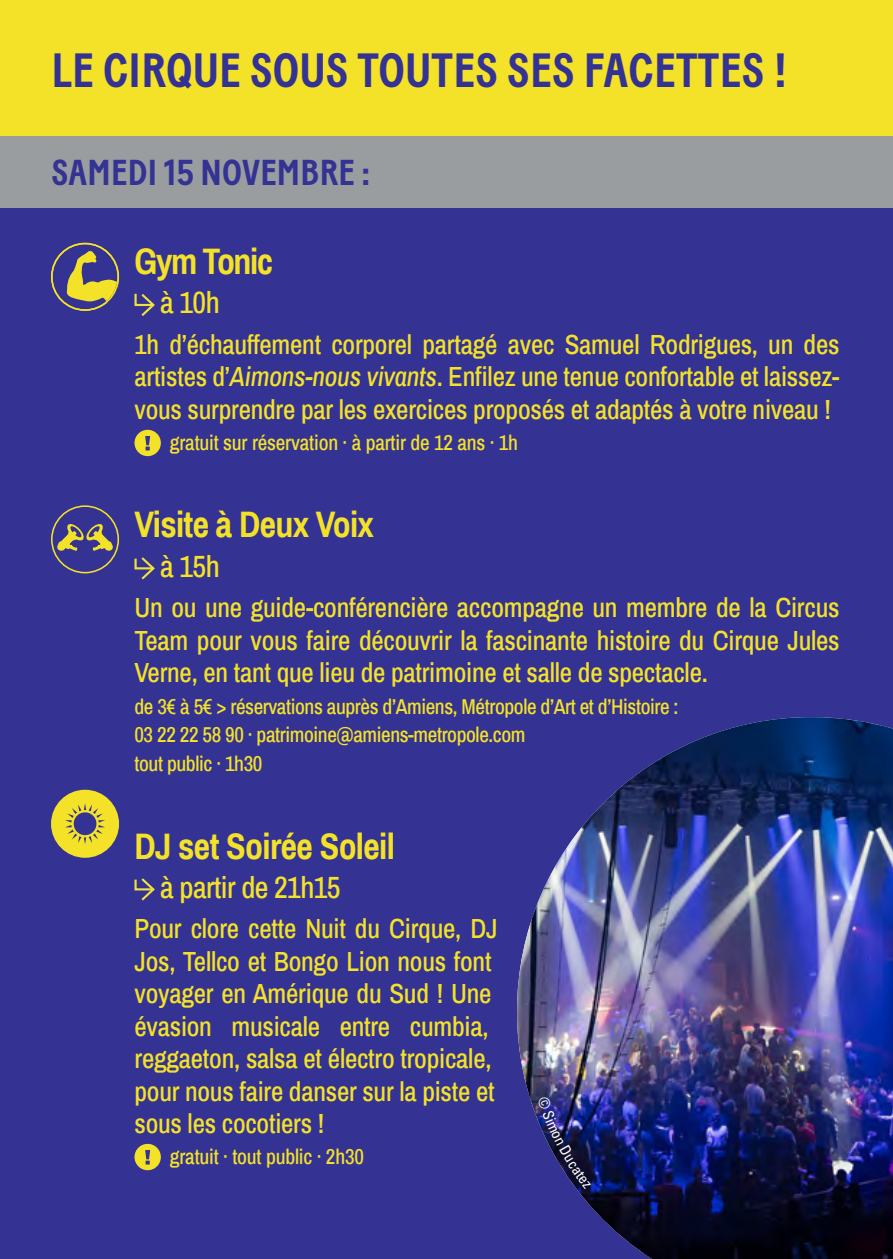
<style>
.page{position:relative;width:893px;height:1259px;background:#343293}
.page>*{position:absolute;margin:0;border:0;box-sizing:border-box;transform-origin:0 0}
.t1{font:700 48px "Baton";letter-spacing:.01em;color:#343293}
.t2{font:700 36px "Archivo Narrow";letter-spacing:-.02em;color:#f4e228}
.t3{font:700 36px "Baton";letter-spacing:.01em;color:#343293}
.t4{font:700 36px "Archivo Narrow";letter-spacing:-.04em;color:#f4e228}
.t5{font:500 30px "Archivo Narrow";letter-spacing:-.02em;color:#f4e228}
.t6{font:500 27px/32.4px "Archivo Narrow";letter-spacing:-.01em;color:#f4e228;text-align:justify}
.t7{font:500 21px/28.8px "Archivo Narrow";letter-spacing:-.02em;color:#f4e228}
.s1{font-style:italic}
</style>
<div class="page">
<svg style="left:51px;top:505px;width:68px;height:68px"></svg>
<svg style="left:134px;top:293px;width:21px;height:23px"></svg>
<div style="left:134px;top:430px;width:27px;height:26px;background:#f4e228;border-radius:50%"></div>
<svg style="left:145px;top:436px;width:5px;height:14px"></svg>
<svg style="left:134px;top:557px;width:21px;height:23px"></svg>
<svg style="left:134px;top:878px;width:21px;height:23px"></svg>
<div style="left:134px;top:1143px;width:27px;height:27px;background:#f4e228;border-radius:50%"></div>
<svg style="left:145px;top:1150px;width:5px;height:14px"></svg>
<svg style="left:51px;top:243px;width:68px;height:68px"></svg>
<div style="left:51px;top:789px;width:68px;height:69px;background:#f4e228;border-radius:50%"></div>
<svg style="left:65px;top:803px;width:40px;height:41px"></svg>
<div style="left:0;top:0;width:893px;height:172px;background:#f4e228"></div>
<img style="left:517px;top:717px;width:376px;height:542px">
<div style="left:0;top:136px;width:893px;height:71px;background:#999da0"></div>
<img style="left:537px;top:1095px;width:54px;height:94px">
<p class="t1" style="left:52px;top:42px;width:738px">LE CIRQUE SOUS TOUTES SES FACETTES !</p>
<p class="t3" style="left:51px;top:152px;width:320px">SAMEDI 15 NOVEMBRE :</p>
<p class="t4" style="left:134px;top:236px;width:140px">Gym Tonic</p>
<p class="t5" style="left:160px;top:281px;width:61px">à 10h</p>
<p class="t6" style="left:134px;top:327px;width:707px">1h d’échauffement corporel partagé avec Samuel Rodrigues, un des artistes d’<span class="s1">Aimons-nous vivants</span>. Enfilez une tenue confortable et laissez&shy;vous surprendre par les exercices proposés et adaptés à votre niveau !</p>
<p class="t7" style="left:170px;top:428px;width:350px">gratuit sur réservation · à partir de 12 ans · 1h</p>
<p class="t2" style="left:134px;top:500px;width:241px">Visite à Deux Voix</p>
<p class="t5" style="left:160px;top:545px;width:61px">à 15h</p>
<p class="t6" style="left:134px;top:591px;width:707px">Un ou une guide-conférencière accompagne un membre de la Circus Team pour vous faire découvrir la fascinante histoire du Cirque Jules Verne, en tant que lieu de patrimoine et salle de spectacle.</p>
<p class="t7" style="left:134px;top:691px;width:546px">de 3€ à 5€ &gt; réservations auprès d’Amiens, Métropole d’Art et d’Histoire :<br>03 22 22 58 90 · patrimoine@amiens-metropole.com<br>tout public · 1h30</p>
<p class="t2" style="left:134px;top:820px;width:262px">DJ set Soirée Soleil</p>
<p class="t5" style="left:160px;top:866px;width:182px">à partir de 21h15</p>
<p class="t6" style="left:134px;top:912px;width:365px;text-align:left">Pour clore cette Nuit du Cirque, DJ<br>Jos, Tellco et Bongo Lion nous font voyager en Amérique du Sud ! Une évasion musicale entre cumbia, reggaeton, salsa et électro tropicale, pour nous faire danser sur la piste et sous les cocotiers !</p>
<p class="t7" style="left:170px;top:1141px;width:196px">gratuit · tout public · 2h30</p>
</div>
